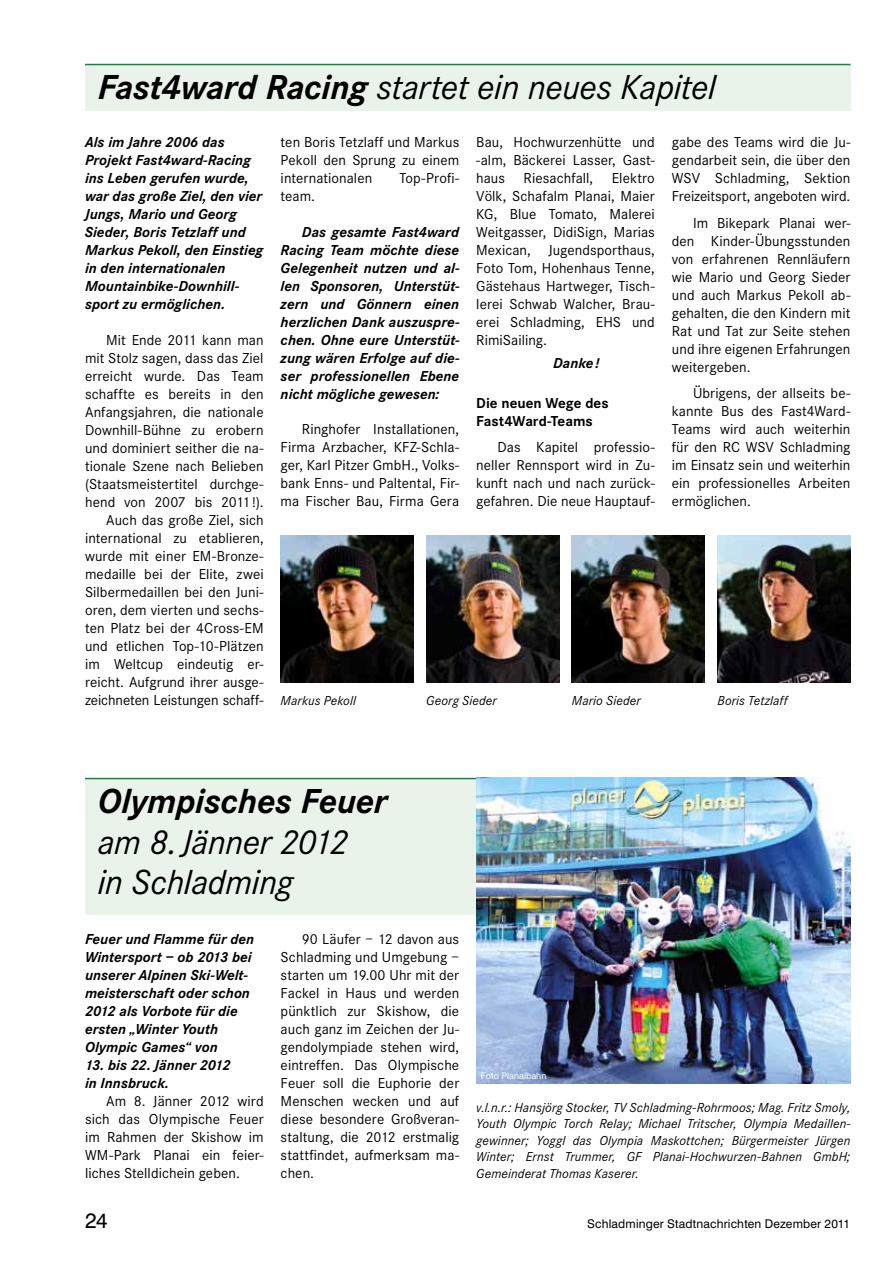
<style>
.page{position:relative;width:893px;height:1263px;background:#fff}
.page>*{position:absolute;margin:0;border:0;box-sizing:border-box;transform-origin:0 0}
.t1{font:italic 36px/40.5px "Corporate S";letter-spacing:-.01em;color:#000}
.t2{font:italic 700 36px "Corporate S";letter-spacing:-.01em;color:#000}
.t3{font:21px "Swiss 721 BT";color:#000}
.t4{font:15px/18px "Corporate S";letter-spacing:.005em;color:#000;text-align:justify}
.t5{font:italic 700 15px/18px "Corporate S";color:#000}
.t6{font:700 15px/18px "Corporate S";color:#000}
.t7{font:italic 13.5px/16.5px "Corporate S";letter-spacing:.005em;color:#000;text-align:justify}
.t8{font:12px "Swiss 721 BT";letter-spacing:.015em;color:#000}
.t9{font:9px "Swiss 721 BT";color:#fff}
.s1{font-weight:700}
</style>
<div class="page">
<div style="left:85px;top:64px;width:765px;height:47px;background:#e9f3ea"></div>
<hr style="left:85px;top:64px;width:765px;height:1px;background:#227a48">
<img style="left:281px;top:536px;width:133px;height:146px">
<img style="left:572px;top:536px;width:133px;height:146px">
<img style="left:426px;top:536px;width:133px;height:146px">
<img style="left:717px;top:536px;width:133px;height:146px">
<div style="left:85px;top:778px;width:765px;height:136px;background:#e9f3ea"></div>
<hr style="left:85px;top:778px;width:765px;height:1px;background:#227a48">
<img style="left:476px;top:778px;width:374px;height:306px">
<h1 class="t1" style="left:98px;top:67px;width:620px"><span class="s1">Fast4ward Racing</span> startet ein neues Kapitel</h1>
<p class="t4" style="left:281px;top:134px;width:180px">ten Boris Tetzlaff und Markus Pekoll den Sprung zu einem internationalen</p>
<p class="t5" style="left:85px;top:133px;width:180px">Als im Jahre 2006 das<br>Projekt Fast4ward-Racing ins Leben gerufen wurde, war das große Ziel, den vier<br>Jungs, Mario und Georg<br>Sieder, Boris Tetzlaff und<br>Markus Pekoll, den Einstieg in den internationalen<br>Mountainbike-Downhill&shy;sport zu ermöglichen.</p>
<p class="t4" style="left:85px;top:331px;width:180px;text-align:right">Mit Ende 2011 kann man mit Stolz sagen, dass das Ziel erreicht wurde. Das Team schaffte es bereits in den<br>Anfangsjahren, die nationale<br>Downhill-Bühne zu erobern und dominiert seither die na&shy;tionale Szene nach Belieben (Staatsmeistertitel durchge&shy;hend von 2007 bis 2011!).<br>Auch das große Ziel, sich international zu etablieren, wurde mit einer EM-Bronze&shy;medaille bei der Elite, zwei<br>Silbermedaillen bei den Juni&shy;oren, dem vierten und sechs&shy;ten Platz bei der 4Cross-EM und etlichen Top-10-Plätzen im Weltcup eindeutig er&shy;reicht. Aufgrund ihrer ausge&shy;zeichneten Leistungen schaff-</p>
<p class="t4" style="left:476px;top:134px;width:180px">Bau, Hochwurzenhütte und -alm, Bäckerei Lasser, Gast&shy;haus Riesachfall, Elektro Völk, Schafalm Planai, Maier KG, Blue Tomato, Malerei Weitgasser, DidiSign, Marias Mexican, Jugendsporthaus, Foto Tom, Hohenhaus Tenne, Gästehaus Hartweger, Tisch&shy;lerei Schwab Walcher, Brau&shy;erei Schladming, EHS und RimiSailing.</p>
<p class="t5" style="left:553px;top:354px;width:48px">Danke!</p>
<p class="t6" style="left:476px;top:394px;width:134px">Die neuen Wege des<br>Fast4Ward-Teams</p>
<p class="t4" style="left:476px;top:439px;width:180px;text-indent:21px">Das Kapitel professio&shy;neller Rennsport wird in Zu&shy;kunft nach und nach zurück&shy;gefahren. Die neue Hauptauf-</p>
<p class="t4" style="left:672px;top:134px;width:180px">gabe des Teams wird die Ju&shy;gendarbeit sein, die über den WSV Schladming, Sektion Freizeitsport, angeboten wird.</p>
<p class="t4" style="left:672px;top:214px;width:180px;text-indent:21px">Im Bikepark Planai wer&shy;den Kinder-Übungsstunden von erfahrenen Rennläufern wie Mario und Georg Sieder und auch Markus Pekoll ab&shy;gehalten, die den Kindern mit Rat und Tat zur Seite stehen und ihre eigenen Erfahrungen weitergeben.</p>
<p class="t4" style="left:672px;top:385px;width:180px;text-indent:21px">Übrigens, der allseits be&shy;kannte Bus des Fast4Ward-Teams wird auch weiterhin für den RC WSV Schladming im Einsatz sein und weiterhin ein professionelles Arbeiten ermöglichen.</p>
<p class="t4" style="left:399px;top:170px;width:61px">Top-Profi-</p>
<p class="t4" style="left:281px;top:188px;width:36px">team.</p>
<p class="t5" style="left:281px;top:223px;width:180px;text-align:justify;text-indent:21px">Das gesamte Fast4ward Racing Team möchte diese Gelegenheit nutzen und al&shy;len Sponsoren, Unterstüt&shy;zern und Gönnern einen herzlichen Dank auszuspre&shy;chen. Ohne eure Unterstüt&shy;zung wären Erfolge auf die&shy;ser professionellen Ebene nicht mögliche gewesen:</p>
<p class="t4" style="left:281px;top:421px;width:180px;text-indent:21px">Ringhofer Installationen, Firma Arzbacher, KFZ-Schla&shy;ger, Karl Pitzer GmbH., Volks&shy;bank Enns- und Paltental, Fir&shy;ma Fischer Bau, Firma Gera</p>
<p class="t7" style="left:281px;top:693px;width:77px">Markus Pekoll</p>
<p class="t7" style="left:426px;top:693px;width:72px">Georg Sieder</p>
<p class="t7" style="left:572px;top:693px;width:70px">Mario Sieder</p>
<p class="t7" style="left:717px;top:693px;width:72px">Boris Tetzlaff</p>
<h1 class="t2" style="left:98px;top:780px;width:291px">Olympisches Feuer</h1>
<h1 class="t1" style="left:98px;top:822px;width:252px">am 8.Jänner 2012 in Schladming</h1>
<p class="t5" style="left:85px;top:930px;width:171px">Feuer und Flamme für den<br>Wintersport – ob 2013 bei unserer Alpinen Ski-Welt&shy;meisterschaft oder schon<br>2012 als Vorbote für die ersten „Winter Youth<br>Olympic Games“ von</p>
<p class="t5" style="left:85px;top:1056px;width:147px">13. bis 22. Jänner 2012 in Innsbruck.</p>
<p class="t4" style="left:85px;top:1092px;width:180px;text-indent:21px">Am 8. Jänner 2012 wird sich das Olympische Feuer im Rahmen der Skishow im WM-Park Planai ein feier&shy;liches Stelldichein geben.</p>
<p class="t4" style="left:281px;top:930px;width:180px;text-indent:21px">90 Läufer – 12 davon aus Schladming und Umgebung – starten um 19.00 Uhr mit der Fackel in Haus und werden pünktlich zur Skishow, die auch ganz im Zeichen der Ju&shy;gendolympiade stehen wird, eintreffen. Das Olympische Feuer soll die Euphorie der Menschen wecken und auf diese besondere Großveran&shy;staltung, die 2012 erstmalig stattfindet, aufmerksam ma&shy;chen.</p>
<p class="t9" style="left:481px;top:1070px;width:67px">Foto Planaibahn</p>
<p class="t7" style="left:476px;top:1099px;width:376px">v.l.n.r.: Hansjörg Stocker, TV Schladming-Rohrmoos; Mag. Fritz Smoly, Youth Olympic Torch Relay; Michael Tritscher, Olympia Medaillen&shy;gewinner; Yoggl das Olympia Maskottchen; Bürgermeister Jürgen Winter; Ernst Trummer, GF Planai-Hochwurzen-Bahnen GmbH; Gemeinderat Thomas Kaserer.</p>
<h2 class="t3" style="left:85px;top:1208px;width:24px">24</h2>
<p class="t8" style="left:587px;top:1216px;width:264px">Schladminger Stadtnachrichten Dezember 2011</p>
</div>
